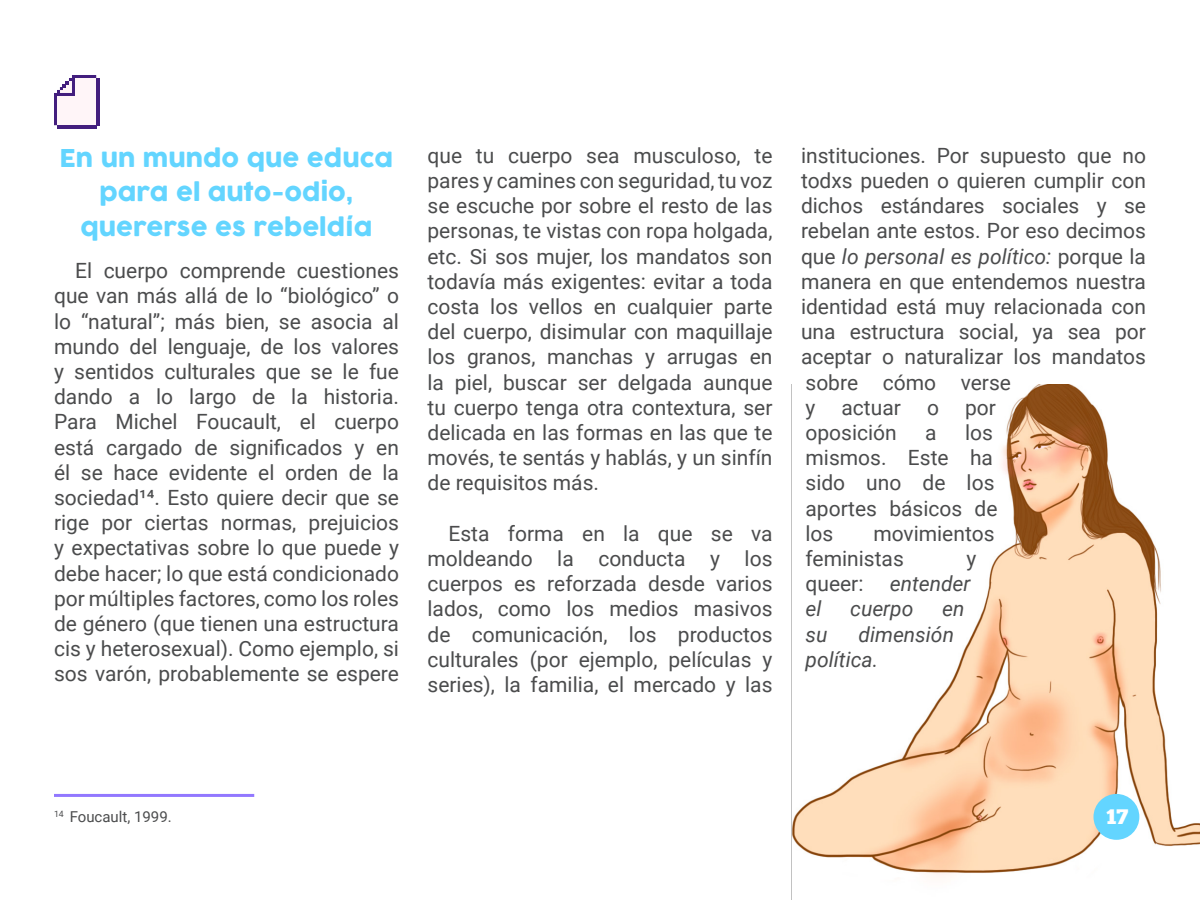
<style>
.page{position:relative;width:1200px;height:900px;background:#fff}
.page>*{position:absolute;margin:0;border:0;box-sizing:border-box;transform-origin:0 0}
.t1{font:24px/34.5px "Cocogoose";color:#63d5ff;text-align:center}
.t2{font:21px/25.2px "Roboto";color:#4b4c4d;text-align:justify}
.t3{font:italic 21px/25.2px "Roboto";color:#4b4c4d}
.t4{font:21px "Chunk Five";color:#fff}
.t5{font:15px "Roboto";color:#4b4c4d}
.s1{font-style:italic}
</style>
<div class="page">
<hr style="left:57px;top:125px;width:39px;height:3px;background:#431e7e">
<svg style="left:54px;top:75px;width:42px;height:50px"></svg>
<hr style="left:96px;top:78px;width:3px;height:47px;background:#431e7e">
<img style="left:791px;top:384px;width:409px;height:516px">
<hr style="left:54px;top:794px;width:200px;height:3px;background:#9278ff">
<div style="left:1094px;top:794px;width:45px;height:46px;background:#63d5ff;border-radius:50%"></div>
<p class="t1" style="left:60px;top:142px;width:335px">En un mundo que educa para el auto-odio,</p>
<p class="t1" style="left:81px;top:211px;width:293px">quererse es rebeldía</p>
<p class="t2" style="left:54px;top:257px;width:346px;text-indent:21px">El cuerpo comprende cuestiones que van más allá de lo “biológico” o lo “natural”; más bien, se asocia al mundo del lenguaje, de los valores y sentidos culturales que se le fue dando a lo largo de la historia.<br>Para Michel Foucault, el cuerpo está cargado de significados y en él se hace evidente el orden de la sociedad¹4. Esto quiere decir que se rige por ciertas normas, prejuicios y expectativas sobre lo que puede y debe hacer; lo que está condicionado por múltiples factores, como los roles de género (que tienen una estructura cis y heterosexual). Como ejemplo, si sos varón, probablemente se espere</p>
<p class="t2" style="left:428px;top:142px;width:347px">que tu cuerpo sea musculoso, te pares y camines con seguridad, tu voz se escuche por sobre el resto de las personas, te vistas con ropa holgada, etc. Si sos mujer, los mandatos son todavía más exigentes: evitar a toda costa los vellos en cualquier parte del cuerpo, disimular con maquillaje los granos, manchas y arrugas en la piel, buscar ser delgada aunque tu cuerpo tenga otra contextura, ser delicada en las formas en las que te movés, te sentás y hablás, y un sinfín de requisitos más.</p>
<p class="t2" style="left:428px;top:520px;width:347px;text-indent:21px">Esta forma en la que se va moldeando la conducta y los cuerpos es reforzada desde varios lados, como los medios masivos de comunicación, los productos culturales (por ejemplo, películas y series), la familia, el mercado y las</p>
<p class="t2" style="left:801px;top:142px;width:347px;text-align:left">instituciones. Por supuesto que no todxs pueden o quieren cumplir con dichos estándares sociales y se rebelan ante estos. Por eso decimos que <span class="s1">lo personal es político:</span> porque la manera en que entendemos nuestra identidad está muy relacionada con una estructura social, ya sea por aceptar o naturalizar los mandatos sobre cómo verse<br>y actuar o por<br>oposición</p>
<p class="t2" style="left:806px;top:419px;width:194px;text-align:left;text-indent:160px">los mismos. Este ha sido uno de los aportes básicos de los</p>
<p class="t2" style="left:925px;top:419px;width:13px">a</p>
<p class="t2" style="left:806px;top:520px;width:191px;text-indent:68px">movimientos feministas</p>
<p class="t2" style="left:967px;top:545px;width:11px">y</p>
<p class="t2" style="left:806px;top:570px;width:59px">queer:</p>
<p class="t3" style="left:890px;top:570px;width:82px">entender</p>
<p class="t3" style="left:806px;top:596px;width:17px">el</p>
<p class="t3" style="left:850px;top:596px;width:65px">cuerpo</p>
<p class="t3" style="left:942px;top:596px;width:24px">en</p>
<p class="t3" style="left:806px;top:621px;width:23px">su</p>
<p class="t3" style="left:806px;top:621px;width:150px;text-indent:53px">dimensión política.</p>
<p class="t5" style="left:54px;top:806px;width:119px"><sup>14</sup> Foucault, 1999.</p>
<p class="t4" style="left:1106px;top:804px;width:24px">17</p>
</div>
